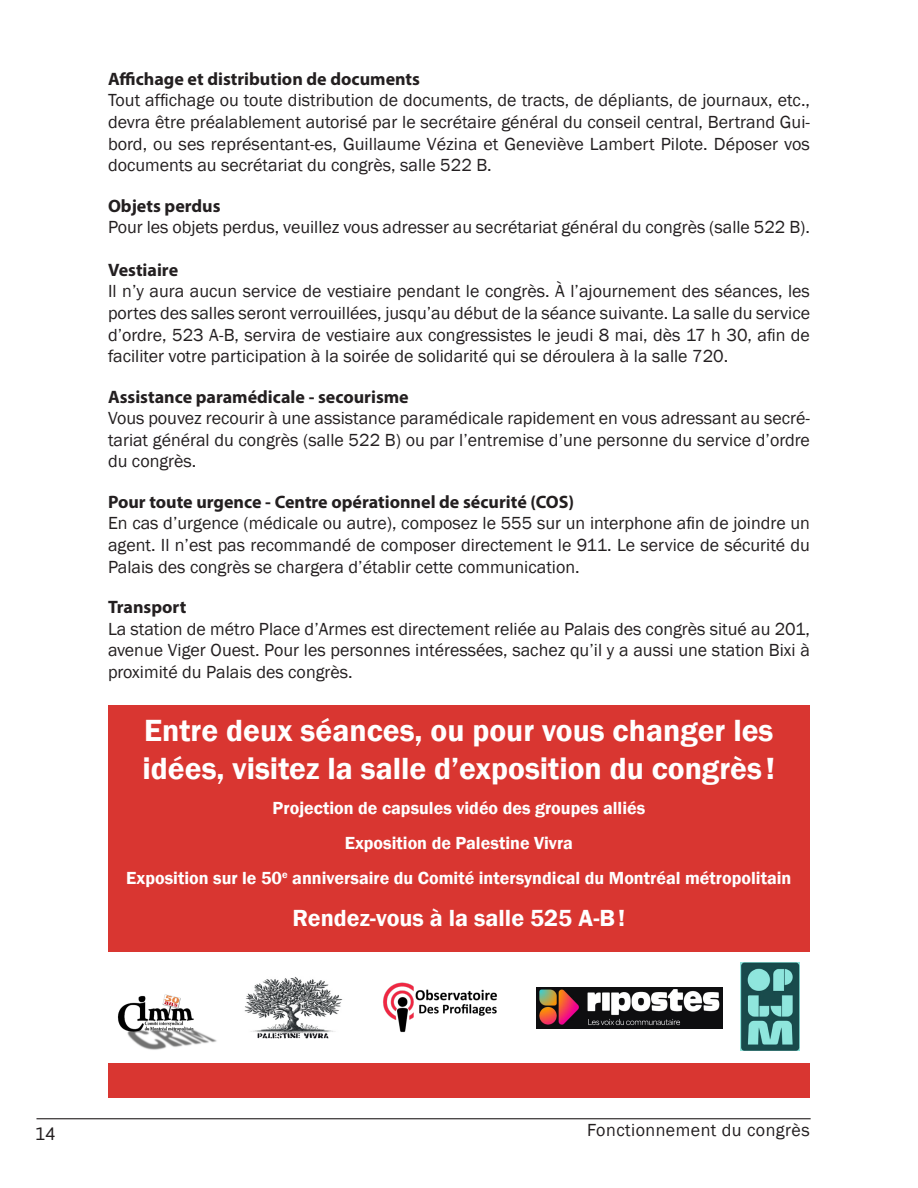
<style>
.page{position:relative;width:918px;height:1188px;background:#fff}
.page>*{position:absolute;margin:0;border:0;box-sizing:border-box;transform-origin:0 0}
.horaire_OdJ{font:600 31.5px/37.8px "Franklin Gothic";color:#fff}
.horaire_OdJ-2{font:600 24px "Franklin Gothic";color:#fff}
.Texte__sans{font:18px/21.6px "Franklin Gothic";color:#231f20;text-align:justify}
.St_3{font:700 18px "Myriad Pro";color:#231f20}
.horaire_OdJ-3{font:600 18px "Franklin Gothic";color:#fff}
.Texte__sans-2{font:18px "Franklin Gothic";letter-spacing:.025em;color:#231f20}
.t1{font:18px "Asap";color:#231f20}
</style>
<div class="page">
<hr style="left:36px;top:1118px;width:775px;height:1px;background:#231f20">
<div style="left:108px;top:705px;width:702px;height:393px;background:#d93631"></div>
<div style="left:72px;top:953px;width:761px;height:110px;background:#fff"></div>
<img style="left:244px;top:977px;width:99px;height:62px">
<img style="left:383px;top:982px;width:114px;height:51px">
<img style="left:536px;top:987px;width:187px;height:41px">
<img style="left:740px;top:963px;width:59px;height:88px">
<img style="left:117px;top:994px;width:100px;height:56px">
<p class="St_3" style="left:108px;top:67px;width:314px">Affichage et distribution de documents</p>
<p class="Texte__sans" style="left:108px;top:90px;width:704px">Tout affichage ou toute distribution de documents, de tracts, de dépliants, de journaux, etc., devra être préalablement autorisé par le secrétaire général du conseil central, Bertrand Gui&shy;bord, ou ses représentant-es, Guillaume Vézina et Geneviève Lambert Pilote. Déposer vos documents au secrétariat du congrès, salle 522 B.</p>
<p class="St_3" style="left:108px;top:194px;width:114px">Objets perdus</p>
<p class="Texte__sans" style="left:108px;top:217px;width:703px">Pour les objets perdus, veuillez vous adresser au secrétariat général du congrès (salle 522 B).</p>
<p class="St_3" style="left:108px;top:258px;width:72px">Vestiaire</p>
<p class="Texte__sans" style="left:108px;top:281px;width:704px">Il n’y aura aucun service de vestiaire pendant le congrès. À l’ajournement des séances, les portes des salles seront verrouillées, jusqu’au début de la séance suivante. La salle du service d’ordre, 523 A-B, servira de vestiaire aux congressistes le jeudi 8 mai, dès 17 h 30, afin de faciliter votre participation à la soirée de solidarité qui se déroulera à la salle 720.</p>
<p class="St_3" style="left:108px;top:385px;width:302px">Assistance paramédicale - secourisme</p>
<p class="Texte__sans" style="left:108px;top:408px;width:704px">Vous pouvez recourir à une assistance paramédicale rapidement en vous adressant au secré&shy;tariat général du congrès (salle 522 B) ou par l’entremise d’une personne du service d’ordre du congrès.</p>
<p class="St_3" style="left:108px;top:490px;width:468px">Pour toute urgence - Centre opérationnel de sécurité (COS)</p>
<p class="Texte__sans" style="left:108px;top:513px;width:704px">En cas d’urgence (médicale ou autre), composez le 555 sur un interphone afin de joindre un agent. Il n’est pas recommandé de composer directement le 911. Le service de sécurité du Palais des congrès se chargera d’établir cette communication.</p>
<p class="St_3" style="left:108px;top:595px;width:80px">Transport</p>
<p class="Texte__sans" style="left:108px;top:618px;width:704px">La station de métro Place d’Armes est directement reliée au Palais des congrès situé au 201, avenue Viger Ouest. Pour les personnes intéressées, sachez qu’il y a aussi une station Bixi à proximité du Palais des congrès.</p>
<p class="horaire_OdJ" style="left:143px;top:712px;width:634px">Entre deux séances, ou pour vous changer les idées, visitez la salle d’exposition du congrès !</p>
<p class="horaire_OdJ-3" style="left:273px;top:797px;width:374px">Projection de capsules vidéo des groupes alliés</p>
<p class="horaire_OdJ-3" style="left:345px;top:832px;width:230px">Exposition de Palestine Vivra</p>
<p class="horaire_OdJ-3" style="left:126px;top:867px;width:667px">Exposition sur le 50<sup>e</sup> anniversaire du Comité intersyndical du Montréal métropolitain</p>
<p class="horaire_OdJ-2" style="left:293px;top:903px;width:334px">Rendez-vous à la salle 525 A-B!</p>
<p class="t1" style="left:36px;top:1124px;width:21px">14</p>
<p class="Texte__sans-2" style="left:587px;top:1119px;width:224px">Fonctionnement du congrès</p>
</div>
